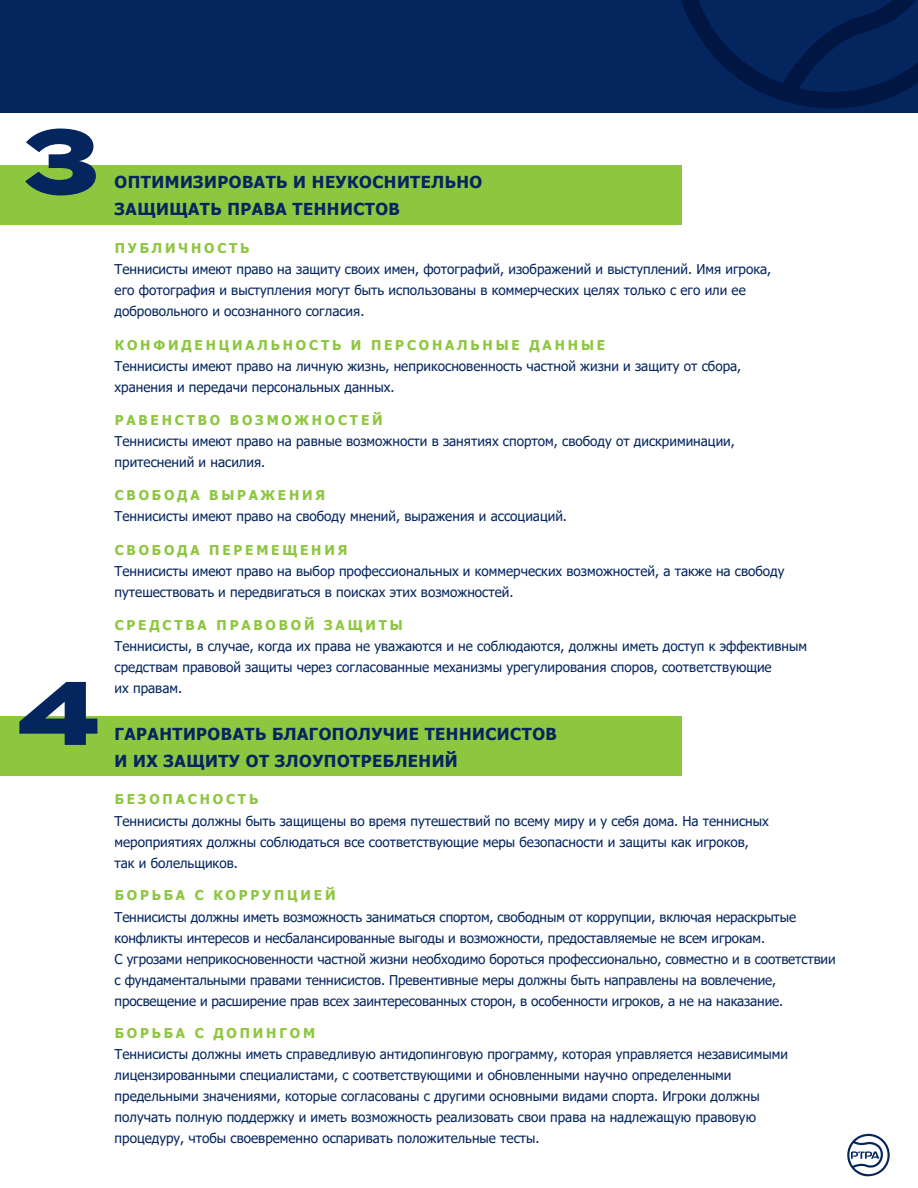
<style>
.page{position:relative;width:918px;height:1188px;background:#fff}
.page>*{position:absolute;margin:0;border:0;box-sizing:border-box;transform-origin:0 0}
.t1{font:800 90px "Termina";color:#05255f}
.t2{font:700 16.5px/27px "Tahoma";letter-spacing:.03em;color:#05255f}
.t3{font:13.5px/21px "Tahoma";color:#05255f}
.t4{font:700 13.5px "Tahoma";letter-spacing:.21em;color:#8dc63f}
</style>
<div class="page">
<div style="left:0;top:165px;width:681px;height:59px;background:#8dc63f"></div>
<div style="left:0;top:716px;width:681px;height:60px;background:#8dc63f"></div>
<div style="left:0;top:0;width:918px;height:112px;background:#05255f"></div>
<svg style="left:681px;top:0;width:237px;height:108px"></svg>
<svg style="left:847px;top:1134px;width:43px;height:42px"></svg>
<h1 class="t1" style="left:23px;top:95px;width:77px">3</h1>
<h1 class="t1" style="left:18px;top:646px;width:83px">4</h1>
<p class="t2" style="left:115px;top:170px;width:369px">ОПТИМИЗИРОВАТЬ И НЕУКОСНИТЕЛЬНО<br>ЗАЩИЩАТЬ ПРАВА ТЕННИСТОВ</p>
<p class="t4" style="left:115px;top:238px;width:136px">ПУБЛИЧНОСТЬ</p>
<p class="t3" style="left:115px;top:259px;width:658px">Теннисисты имеют право на защиту своих имен, фотографий, изображений и выступлений. Имя игрока, его фотография и выступления могут быть использованы в коммерческих целях только с его или ее добровольного и осознанного согласия.</p>
<p class="t4" style="left:115px;top:335px;width:492px">КОНФИДЕНЦИАЛЬНОСТЬ И ПЕРСОНАЛЬНЫЕ ДАННЫЕ</p>
<p class="t3" style="left:115px;top:357px;width:628px">Теннисисты имеют право на личную жизнь, неприкосновенность частной жизни и защиту от сбора, хранения и передачи персональных данных.</p>
<p class="t4" style="left:115px;top:411px;width:269px">РАВЕНСТВО ВОЗМОЖНОСТЕЙ</p>
<p class="t3" style="left:115px;top:432px;width:622px">Теннисисты имеют право на равные возможности в занятиях спортом, свободу от дискриминации, притеснений и насилия.</p>
<p class="t4" style="left:115px;top:486px;width:212px">СВОБОДА ВЫРАЖЕНИЯ</p>
<p class="t3" style="left:115px;top:507px;width:454px">Теннисисты имеют право на свободу мнений, выражения и ассоциаций.</p>
<p class="t4" style="left:115px;top:540px;width:234px">СВОБОДА ПЕРЕМЕЩЕНИЯ</p>
<p class="t3" style="left:115px;top:561px;width:671px">Теннисисты имеют право на выбор профессиональных и коммерческих возможностей, а также на свободу путешествовать и передвигаться в поисках этих возможностей.</p>
<p class="t4" style="left:115px;top:615px;width:290px">СРЕДСТВА ПРАВОВОЙ ЗАЩИТЫ</p>
<p class="t3" style="left:115px;top:636px;width:694px">Теннисисты, в случае, когда их права не уважаются и не соблюдаются, должны иметь доступ к эффективным средствам правовой защиты через согласованные механизмы урегулирования споров, соответствующие<br>их правам.</p>
<p class="t2" style="left:115px;top:721px;width:444px">ГАРАНТИРОВАТЬ БЛАГОПОЛУЧИЕ ТЕННИСИСТОВ<br>И ИХ ЗАЩИТУ ОТ ЗЛОУПОТРЕБЛЕНИЙ</p>
<p class="t4" style="left:115px;top:790px;width:145px">БЕЗОПАСНОСТЬ</p>
<p class="t3" style="left:115px;top:811px;width:656px">Теннисисты должны быть защищены во время путешествий по всему миру и у себя дома. На теннисных мероприятиях должны соблюдаться все соответствующие меры безопасности и защиты как игроков, так и болельщиков.</p>
<p class="t4" style="left:115px;top:885px;width:222px">БОРЬБА С КОРРУПЦИЕЙ</p>
<p class="t3" style="left:115px;top:907px;width:723px">Теннисисты должны иметь возможность заниматься спортом, свободным от коррупции, включая нераскрытые конфликты интересов и несбалансированные выгоды и возможности, предоставляемые не всем игрокам.<br>С угрозами неприкосновенности частной жизни необходимо бороться профессионально, совместно и в соответствии с фундаментальными правами теннисистов. Превентивные меры должны быть направлены на вовлечение, просвещение и расширение прав всех заинтересованных сторон, в особенности игроков, а не на наказание.</p>
<p class="t4" style="left:115px;top:1024px;width:202px">БОРЬБА С ДОПИНГОМ</p>
<p class="t3" style="left:115px;top:1044px;width:675px">Теннисисты должны иметь справедливую антидопинговую программу, которая управляется независимыми лицензированными специалистами, с соответствующими и обновленными научно определенными предельными значениями, которые согласованы с другими основными видами спорта. Игроки должны получать полную поддержку и иметь возможность реализовать свои права на надлежащую правовую процедуру, чтобы своевременно оспаривать положительные тесты.</p>
</div>
